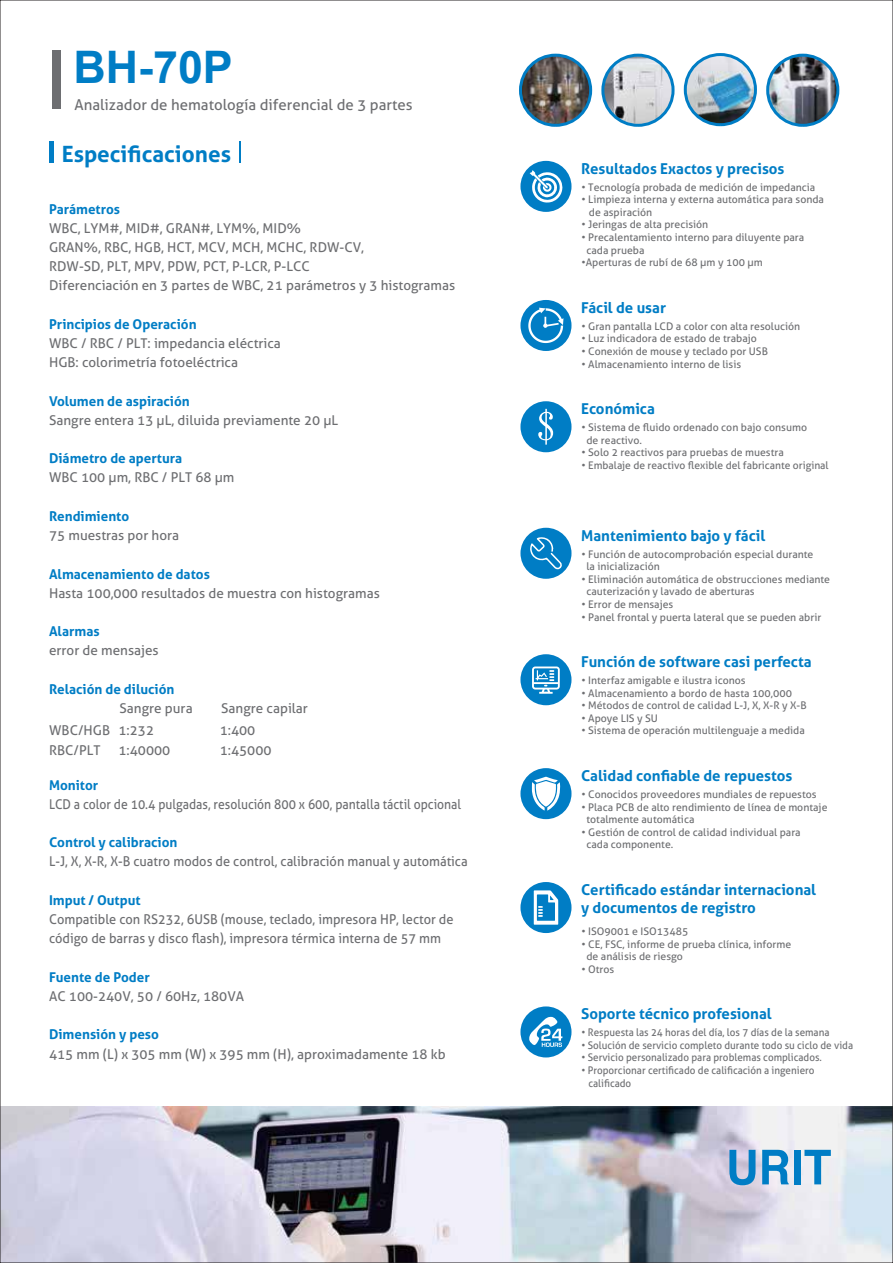
<style>
.page{position:relative;width:893px;height:1263px;background:#fff}
.page>*{position:absolute;margin:0;border:0;box-sizing:border-box;transform-origin:0 0}
.t1{font:700 44.85px "Arial";color:#007dc5}
.t2{font:700 22.5px "Aller";color:#007dc5}
.t3{font:700 15px/18px "Aller";color:#007dc5}
.t4{font:15px "Aller";color:#6d6e71}
.t5{font:13.5px/19.2px "Aller";color:#6d6e71}
.t6{font:700 13.5px "Aller";color:#007dc5}
.t7{font:13.5px/19.2px "Aller";color:#6d6e71;scale:.95 1}
.t8{font:13.5px "Aller";color:#6d6e71;scale:.9 1}
.t9{font:10.5px/12.6px "Aller";color:#6d6e71}
.t10{font:10.5px/12.6px "Aller";color:#6d6e71;scale:.94 1}
</style>
<div class="page">
<img style="left:2px;top:1106px;width:889px;height:155px">
<svg style="left:729px;top:1150px;width:26px;height:35px"></svg>
<svg style="left:762px;top:1150px;width:27px;height:34px"></svg>
<div style="left:794px;top:1150px;width:7px;height:34px;background:#007dc5"></div>
<svg style="left:804px;top:1150px;width:27px;height:34px"></svg>
<hr style="left:49px;top:141px;width:3px;height:22px;background:#007dc5">
<svg style="left:53px;top:141px;width:1px;height:22px"></svg>
<hr style="left:239px;top:141px;width:2px;height:22px;background:#007dc5">
<svg style="left:520px;top:161px;width:51px;height:51px"></svg>
<div style="left:520px;top:654px;width:51px;height:51px;background:#007dc5;border-radius:50%"></div>
<svg style="left:532px;top:666px;width:28px;height:28px"></svg>
<svg style="left:520px;top:768px;width:51px;height:51px"></svg>
<svg style="left:520px;top:882px;width:51px;height:51px"></svg>
<div style="left:520px;top:1006px;width:51px;height:51px;background:#007dc5;border-radius:50%"></div>
<svg style="left:529px;top:1017px;width:34px;height:30px"></svg>
<div style="left:520px;top:401px;width:51px;height:51px;background:#007dc5;border-radius:50%"></div>
<svg style="left:538px;top:409px;width:15px;height:36px"></svg>
<svg style="left:520px;top:528px;width:51px;height:51px"></svg>
<div style="left:52px;top:51px;width:9px;height:58px;background:#6d6e71"></div>
<img style="left:768px;top:55px;width:70px;height:70px;border-radius:35px">
<div style="left:766px;top:54px;width:73px;height:73px;border:3px solid #007dc5;border-radius:50%"></div>
<img style="left:685px;top:55px;width:70px;height:70px;border-radius:35px">
<div style="left:684px;top:53px;width:73px;height:73px;border:3px solid #007dc5;border-radius:50%"></div>
<img style="left:603px;top:55px;width:70px;height:70px;border-radius:35px">
<div style="left:601px;top:54px;width:74px;height:73px;border:3px solid #007dc5;border-radius:50%"></div>
<img style="left:520px;top:55px;width:71px;height:70px;border-radius:35px">
<div style="left:519px;top:54px;width:73px;height:73px;border:3px solid #007dc5;border-radius:50%"></div>
<div style="left:520px;top:300px;width:51px;height:51px;background:#007dc5;border-radius:50%"></div>
<svg style="left:528px;top:308px;width:35px;height:35px"></svg>
<h1 class="t1" style="left:73px;top:38px;width:161px">BH-70P</h1>
<h3 class="t4" style="left:74px;top:95px;width:340px">Analizador de hematología diferencial de 3 partes</h3>
<h2 class="t2" style="left:62px;top:140px;width:171px">Especificaciones</h2>
<p class="t6" style="left:49px;top:201px;width:73px">Parámetros</p>
<p class="t5" style="left:49px;top:218px;width:408px">WBC, LYM#, MID#, GRAN#, LYM%, MID%<br>GRAN%, RBC, HGB, HCT, MCV, MCH, MCHC, RDW-CV,<br>RDW-SD, PLT, MPV, PDW, PCT, P-LCR, P-LCC<br>Diferenciación en 3 partes de WBC, 21 parámetros y 3 histogramas</p>
<p class="t6" style="left:49px;top:316px;width:149px">Principios de Operación</p>
<p class="t5" style="left:49px;top:334px;width:233px">WBC / RBC / PLT: impedancia eléctrica<br>HGB: colorimetría fotoeléctrica</p>
<p class="t6" style="left:49px;top:393px;width:142px">Volumen de aspiración</p>
<p class="t5" style="left:49px;top:410px;width:291px">Sangre entera 13 µL, diluida previamente 20 µL</p>
<p class="t6" style="left:49px;top:450px;width:135px">Diámetro de apertura</p>
<p class="t5" style="left:49px;top:468px;width:187px">WBC 100 µm, RBC / PLT 68 µm</p>
<p class="t6" style="left:49px;top:508px;width:82px">Rendimiento</p>
<p class="t5" style="left:49px;top:526px;width:132px">75 muestras por hora</p>
<p class="t6" style="left:49px;top:565px;width:162px">Almacenamiento de datos</p>
<p class="t5" style="left:49px;top:583px;width:332px">Hasta 100,000 resultados de muestra con histogramas</p>
<p class="t6" style="left:49px;top:623px;width:52px">Alarmas</p>
<p class="t5" style="left:49px;top:641px;width:111px">error de mensajes</p>
<p class="t6" style="left:49px;top:681px;width:127px">Relación de dilución</p>
<p class="t5" style="left:120px;top:699px;width:75px">Sangre pura</p>
<p class="t5" style="left:221px;top:699px;width:88px">Sangre capilar</p>
<p class="t5" style="left:49px;top:721px;width:62px">WBC/HGB<br>RBC/PLT</p>
<p class="t5" style="left:119px;top:721px;width:53px">1:232<br>1:40000</p>
<p class="t5" style="left:220px;top:721px;width:53px">1:400<br>1:45000</p>
<p class="t6" style="left:49px;top:777px;width:51px">Monitor</p>
<p class="t8" style="left:49px;top:796px;width:459px">LCD a color de 10.4 pulgadas, resolución 800 x 600, pantalla táctil opcional</p>
<p class="t6" style="left:49px;top:834px;width:130px">Control y calibracion</p>
<p class="t7" style="left:49px;top:852px;width:442px">L-J, X, X-R, X-B cuatro modos de control, calibración manual y automática</p>
<p class="t6" style="left:49px;top:892px;width:93px">Imput / Output</p>
<p class="t7" style="left:49px;top:910px;width:427px">Compatible con RS232, 6USB (mouse, teclado, impresora HP, lector de código de barras y disco flash), impresora térmica interna de 57 mm</p>
<p class="t6" style="left:49px;top:969px;width:102px">Fuente de Poder</p>
<p class="t5" style="left:49px;top:986px;width:197px">AC 100-240V, 50 / 60Hz, 180VA</p>
<p class="t6" style="left:49px;top:1026px;width:111px">Dimensión y peso</p>
<p class="t5" style="left:49px;top:1044px;width:398px">415 mm (L) x 305 mm (W) x 395 mm (H), aproximadamente 18 kb</p>
<h3 class="t3" style="left:581px;top:159px;width:205px">Resultados Exactos y precisos</h3>
<p class="t9" style="left:581px;top:181px;width:235px">• Tecnología probada de medición de impedancia</p>
<p class="t9" style="left:589px;top:193px;width:237px;text-indent:-7px">• Limpieza interna y externa automática para sonda de aspiración</p>
<p class="t9" style="left:581px;top:218px;width:128px">• Jeringas de alta precisión</p>
<p class="t9" style="left:586px;top:231px;width:219px;text-indent:-5px">• Precalentamiento interno para diluyente para cada prueba</p>
<p class="t9" style="left:581px;top:256px;width:183px">•Aperturas de rubí de 68 µm y 100 µm</p>
<h3 class="t3" style="left:581px;top:298px;width:86px">Fácil de usar</h3>
<p class="t9" style="left:581px;top:320px;width:220px">• Gran pantalla LCD a color con alta resolución</p>
<p class="t9" style="left:581px;top:332px;width:177px">• Luz indicadora de estado de trabajo</p>
<p class="t9" style="left:581px;top:345px;width:188px">• Conexión de mouse y teclado por USB</p>
<p class="t9" style="left:581px;top:357px;width:161px">• Almacenamiento interno de lisis</p>
<h3 class="t3" style="left:581px;top:400px;width:75px">Económica</h3>
<p class="t9" style="left:586px;top:421px;width:222px;text-indent:-5px">• Sistema de fluido ordenado con bajo consumo de reactivo.</p>
<p class="t9" style="left:581px;top:446px;width:204px">• Solo 2 reactivos para pruebas de muestra</p>
<p class="t9" style="left:581px;top:459px;width:249px">• Embalaje de reactivo flexible del fabricante original</p>
<h3 class="t3" style="left:581px;top:526px;width:186px">Mantenimiento bajo y fácil</h3>
<p class="t9" style="left:586px;top:547px;width:228px;text-indent:-5px">• Función de autocomprobación especial durante la inicialización</p>
<p class="t9" style="left:586px;top:573px;width:245px;text-indent:-5px">• Eliminación automática de obstrucciones mediante cauterización y lavado de aberturas</p>
<p class="t9" style="left:581px;top:598px;width:93px">• Error de mensajes</p>
<p class="t9" style="left:581px;top:610px;width:241px">• Panel frontal y puerta lateral que se pueden abrir</p>
<h3 class="t3" style="left:581px;top:653px;width:232px">Función de software casi perfecta</h3>
<p class="t9" style="left:581px;top:674px;width:166px">• Interfaz amigable e ilustra iconos</p>
<p class="t9" style="left:581px;top:686px;width:212px">• Almacenamiento a bordo de hasta 100,000</p>
<p class="t9" style="left:581px;top:699px;width:227px">• Métodos de control de calidad L-J, X, X-R y X-B</p>
<p class="t9" style="left:581px;top:712px;width:78px">• Apoye LIS y SU</p>
<p class="t9" style="left:581px;top:724px;width:225px">• Sistema de operación multilenguaje a medida</p>
<h3 class="t3" style="left:581px;top:767px;width:213px">Calidad confiable de repuestos</h3>
<p class="t9" style="left:581px;top:788px;width:237px">• Conocidos proveedores mundiales de repuestos</p>
<p class="t9" style="left:586px;top:800px;width:243px;text-indent:-5px">• Placa PCB de alto rendimiento de línea de montaje totalmente automática</p>
<p class="t9" style="left:586px;top:826px;width:216px;text-indent:-5px">• Gestión de control de calidad individual para cada componente.</p>
<h3 class="t3" style="left:581px;top:880px;width:237px">Certificado estándar internacional y documentos de registro</h3>
<p class="t9" style="left:581px;top:925px;width:108px">• ISO9001 e ISO13485</p>
<p class="t9" style="left:586px;top:937px;width:206px;text-indent:-5px">• CE, FSC, informe de prueba clínica, informe de análisis de riesgo</p>
<p class="t9" style="left:581px;top:963px;width:34px">• Otros</p>
<h3 class="t3" style="left:581px;top:1005px;width:192px">Soporte técnico profesional</h3>
<p class="t10" style="left:581px;top:1026px;width:265px">• Respuesta las 24 horas del día, los 7 días de la semana</p>
<p class="t10" style="left:581px;top:1039px;width:290px">• Solución de servicio completo durante todo su ciclo de vida</p>
<p class="t10" style="left:581px;top:1051px;width:257px">• Servicio personalizado para problemas complicados.</p>
<p class="t10" style="left:588px;top:1064px;width:242px;text-indent:-7px">• Proporcionar certificado de calificación a ingeniero calificado</p>
</div>
